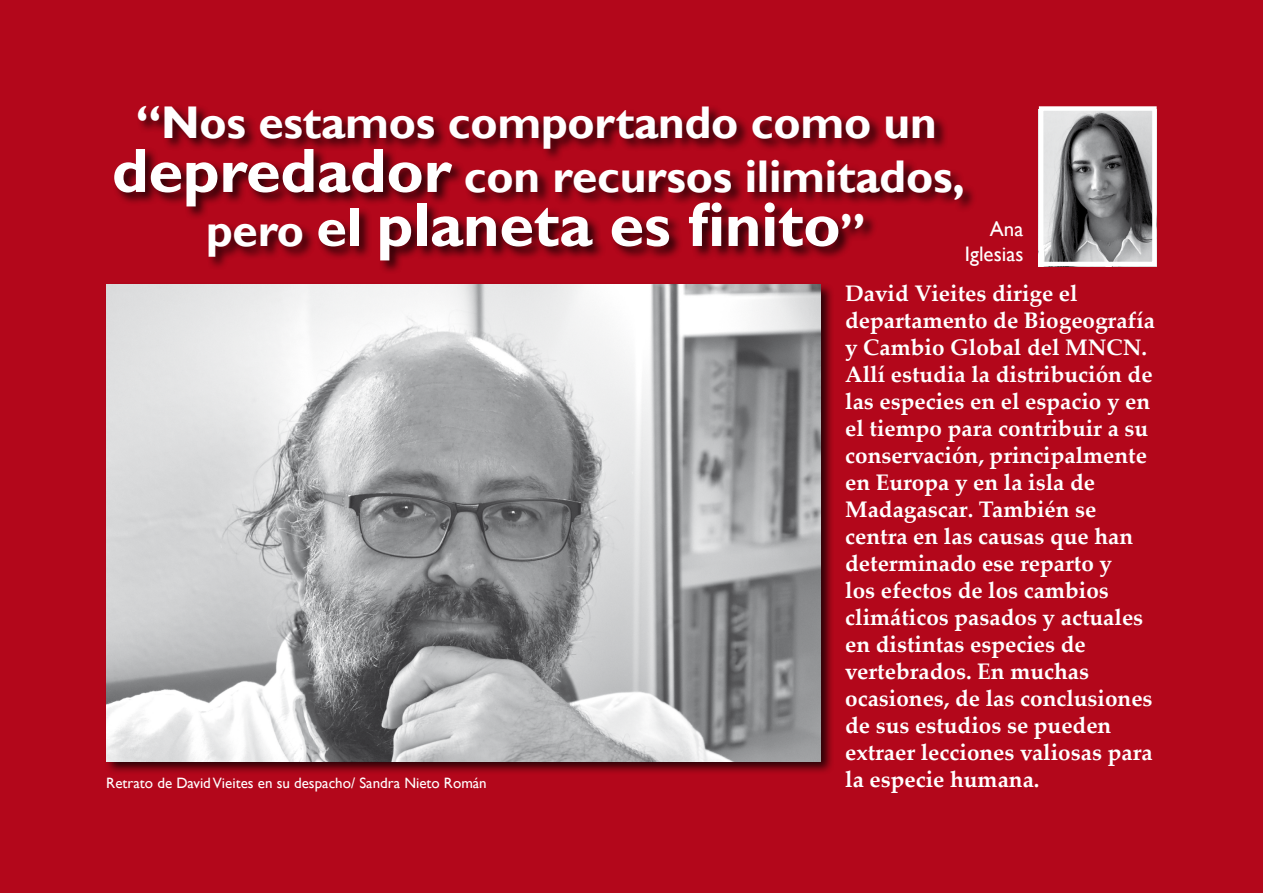
<style>
.page{position:relative;width:1263px;height:893px;background:#b3071b}
.page>*{position:absolute;margin:0;border:0;box-sizing:border-box;transform-origin:0 0}
.t1{font:700 63px "Gill Sans";letter-spacing:-.005em;color:#fff}
.t2{font:700 45.75px/54px "Gill Sans";letter-spacing:-.005em;color:#fff;text-align:center}
.t3{font:700 22.5px/27px "Palatino Linotype";color:#fff}
.t4{font:21px/25.2px "Gill Sans";color:#fff;text-align:right}
.t5{font:15px "Gill Sans";color:#fff}
.s1{font-size:63px}
.s2{font-size:45.75px}
.s3{font-size:55.5px}
</style>
<div class="page">
<div style="left:112px;top:105px;width:865px;height:170px;background:#000;opacity:.75"></div>
<img style="left:1044px;top:111px;width:108px;height:150px">
<div style="left:1039px;top:106px;width:118px;height:160px;border:4px solid #fff"></div>
<div style="left:104px;top:283px;width:731px;height:492px;background:#000;opacity:.75"></div>
<img style="left:106px;top:285px;width:715px;height:476px">
<h2 class="t2" style="left:112px;top:97px;width:854px">“Nos estamos comportando como un <span class="s1">depredador</span> con recursos ilimitados,</h2>
<h1 class="t1" style="left:206px;top:187px;width:661px"><span class="s2">pero</span> <span class="s3">el</span> planeta es finito<span class="s2">”</span></h1>
<p class="t4" style="left:965px;top:217px;width:60px">Ana<br>Iglesias</p>
<p class="t3" style="left:845px;top:279px;width:311px">David Vieites dirige el departamento de Biogeografía y Cambio Global del MNCN.<br>Allí estudia la distribución de las especies en el espacio y en el tiempo para contribuir a su conservación, principalmente en Europa y en la isla de<br>Madagascar. También se centra en las causas que han determinado ese reparto y<br>los efectos de los cambios climáticos pasados y actuales en distintas especies de vertebrados. En muchas ocasiones, de las conclusiones de sus estudios se pueden extraer lecciones valiosas para</p>
<p class="t5" style="left:106px;top:774px;width:382px">Retrato de David Vieites en su despacho/ Sandra Nieto Román</p>
<p class="t3" style="left:845px;top:765px;width:196px">la especie humana.</p>
</div>
